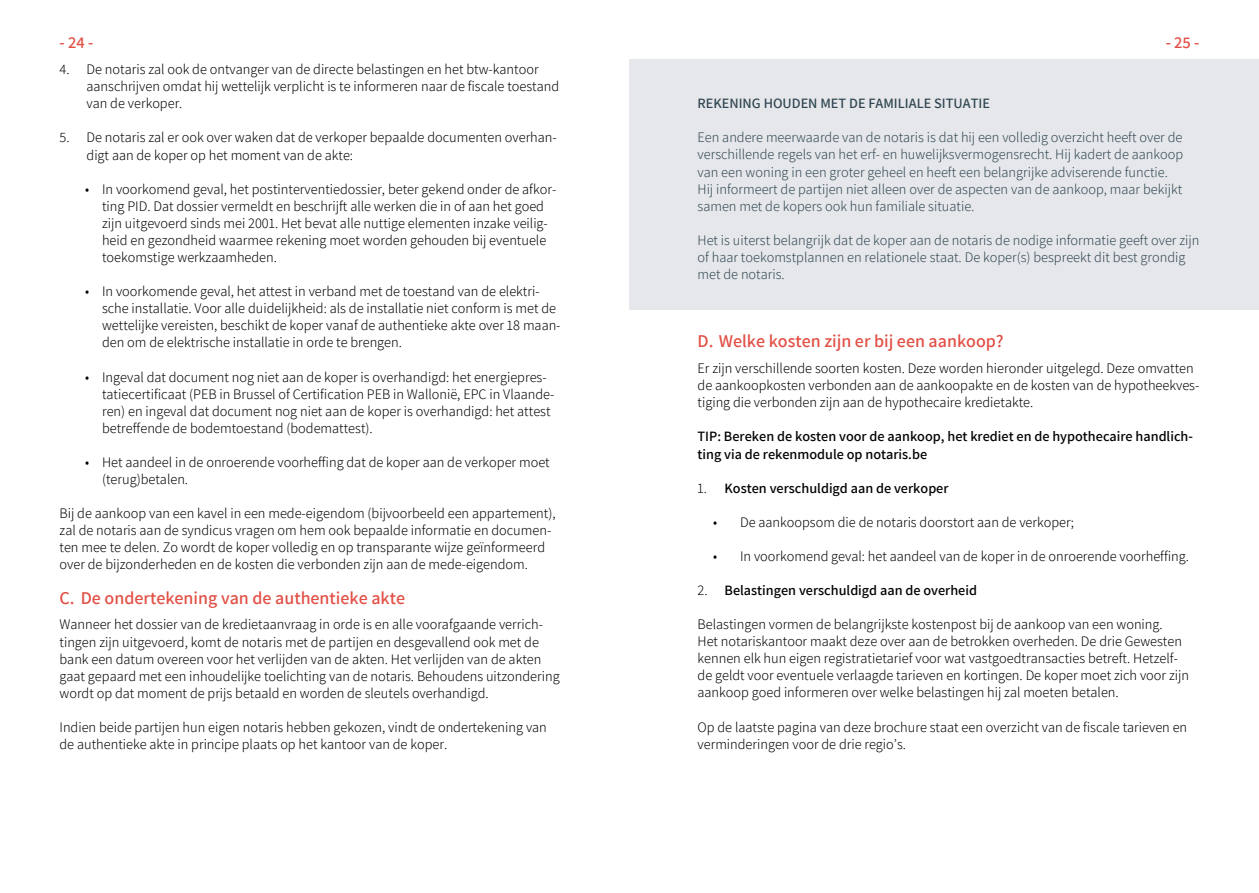
<style>
.page{position:relative;width:1259px;height:893px;background:#fff}
.page>*{position:absolute;margin:0;border:0;box-sizing:border-box;transform-origin:0 0}
.t1{font:600 18px "Assistant";color:#e25046}
.t2{font:600 16.5px "Assistant";color:#e25046}
.Body{font:300 14.25px/17.1px "Assistant";color:#000}
.Body-2{font:300 14.25px/17.1px "Assistant";color:#304753}
.Body-3{font:600 14.25px/17.1px "Assistant";color:#000}
.Body-4{font:600 14.25px "Assistant";color:#304753}
.s1{font-weight:300}
</style>
<div class="page">
<div style="left:629px;top:60px;width:630px;height:250px;background:#e6e7ea"></div>
<p class="t2" style="left:60px;top:31px;width:35px">- 24 -</p>
<p class="t2" style="left:1165px;top:31px;width:35px">- 25 -</p>
<p class="Body" style="left:87px;top:60px;width:474px;text-indent:-27px">4. De notaris zal ook de ontvanger van de directe belastingen en het btw-kantoor aanschrijven omdat hij wettelijk verplicht is te informeren naar de fiscale toestand van de verkoper.</p>
<p class="Body" style="left:87px;top:128px;width:472px;text-indent:-27px">5. De notaris zal er ook over waken dat de verkoper bepaalde documenten overhan&shy;digt aan de koper op het moment van de akte:</p>
<p class="Body" style="left:102px;top:180px;width:456px;text-indent:-17px">• In voorkomend geval, het postinterventiedossier, beter gekend onder de afkor&shy;ting PID. Dat dossier vermeldt en beschrijft alle werken die in of aan het goed zijn uitgevoerd sinds mei 2001. Het bevat alle nuttige elementen inzake veilig&shy;heid en gezondheid waarmee rekening moet worden gehouden bij eventuele toekomstige werkzaamheden.</p>
<p class="Body" style="left:102px;top:282px;width:460px;text-indent:-17px">• In voorkomende geval, het attest in verband met de toestand van de elektri&shy;sche installatie. Voor alle duidelijkheid: als de installatie niet conform is met de wettelijke vereisten, beschikt de koper vanaf de authentieke akte over 18 maan&shy;den om de elektrische installatie in orde te brengen.</p>
<p class="Body" style="left:102px;top:367px;width:454px;text-indent:-17px">• Ingeval dat document nog niet aan de koper is overhandigd: het energiepres&shy;tatiecertificaat (PEB in Brussel of Certification PEB in Wallonië, EPC in Vlaande&shy;ren) en ingeval dat document nog niet aan de koper is overhandigd: het attest betreffende de bodemtoestand (bodemattest).</p>
<p class="Body" style="left:102px;top:453px;width:449px;text-indent:-17px">• Het aandeel in de onroerende voorheffing dat de koper aan de verkoper moet (terug)betalen.</p>
<p class="Body" style="left:60px;top:504px;width:497px">Bij de aankoop van een kavel in een mede-eigendom (bijvoorbeeld een appartement), zal de notaris aan de syndicus vragen om hem ook bepaalde informatie en documen&shy;ten mee te delen. Zo wordt de koper volledig en op transparante wijze geïnformeerd over de bijzonderheden en de kosten die verbonden zijn aan de mede-eigendom.</p>
<p class="t1" style="left:60px;top:585px;width:347px">C. De ondertekening van de authentieke akte</p>
<p class="Body" style="left:60px;top:615px;width:501px">Wanneer het dossier van de kredietaanvraag in orde is en alle voorafgaande verrich&shy;tingen zijn uitgevoerd, komt de notaris met de partijen en desgevallend ook met de bank een datum overeen voor het verlijden van de akten. Het verlijden van de akten gaat gepaard met een inhoudelijke toelichting van de notaris. Behoudens uitzondering wordt op dat moment de prijs betaald en worden de sleutels overhandigd.</p>
<p class="Body" style="left:60px;top:718px;width:489px">Indien beide partijen hun eigen notaris hebben gekozen, vindt de ondertekening van de authentieke akte in principe plaats op het kantoor van de koper.</p>
<p class="Body-4" style="left:697px;top:94px;width:294px">REKENING HOUDEN MET DE FAMILIALE SITUATIE</p>
<p class="Body-2" style="left:697px;top:128px;width:487px">Een andere meerwaarde van de notaris is dat hij een volledig overzicht heeft over de verschillende regels van het erf- en huwelijksvermogensrecht. Hij kadert de aankoop van een woning in een groter geheel en heeft een belangrijke adviserende functie.<br>Hij informeert de partijen niet alleen over de aspecten van de aankoop, maar bekijkt samen met de kopers ook hun familiale situatie.</p>
<p class="Body-2" style="left:697px;top:231px;width:503px">Het is uiterst belangrijk dat de koper aan de notaris de nodige informatie geeft over zijn of haar toekomstplannen en relationele staat. De koper(s) bespreekt dit best grondig met de notaris.</p>
<p class="t1" style="left:697px;top:329px;width:308px">D. Welke kosten zijn er bij een aankoop?</p>
<p class="Body" style="left:697px;top:359px;width:503px">Er zijn verschillende soorten kosten. Deze worden hieronder uitgelegd. Deze omvatten de aankoopkosten verbonden aan de aankoopakte en de kosten van de hypotheekves&shy;tiging die verbonden zijn aan de hypothecaire kredietakte.</p>
<p class="Body-3" style="left:697px;top:427px;width:497px">TIP: Bereken de kosten voor de aankoop, het krediet en de hypothecaire handlich&shy;ting via de rekenmodule op notaris.be</p>
<p class="Body-3" style="left:697px;top:479px;width:253px"><span class="s1">1.</span> Kosten verschuldigd aan de verkoper</p>
<p class="Body" style="left:713px;top:513px;width:362px">• De aankoopsom die de notaris doorstort aan de verkoper;</p>
<p class="Body" style="left:713px;top:547px;width:477px">• In voorkomend geval: het aandeel van de koper in de onroerende voorheffing.</p>
<p class="Body-3" style="left:697px;top:581px;width:281px"><span class="s1">2.</span> Belastingen verschuldigd aan de overheid</p>
<p class="Body" style="left:697px;top:615px;width:493px">Belastingen vormen de belangrijkste kostenpost bij de aankoop van een woning.<br>Het notariskantoor maakt deze over aan de betrokken overheden. De drie Gewesten kennen elk hun eigen registratietarief voor wat vastgoedtransacties betreft. Hetzelf&shy;de geldt voor eventuele verlaagde tarieven en kortingen. De koper moet zich voor zijn aankoop goed informeren over welke belastingen hij zal moeten betalen.</p>
<p class="Body" style="left:697px;top:718px;width:491px">Op de laatste pagina van deze brochure staat een overzicht van de fiscale tarieven en verminderingen voor de drie regio’s.</p>
</div>
